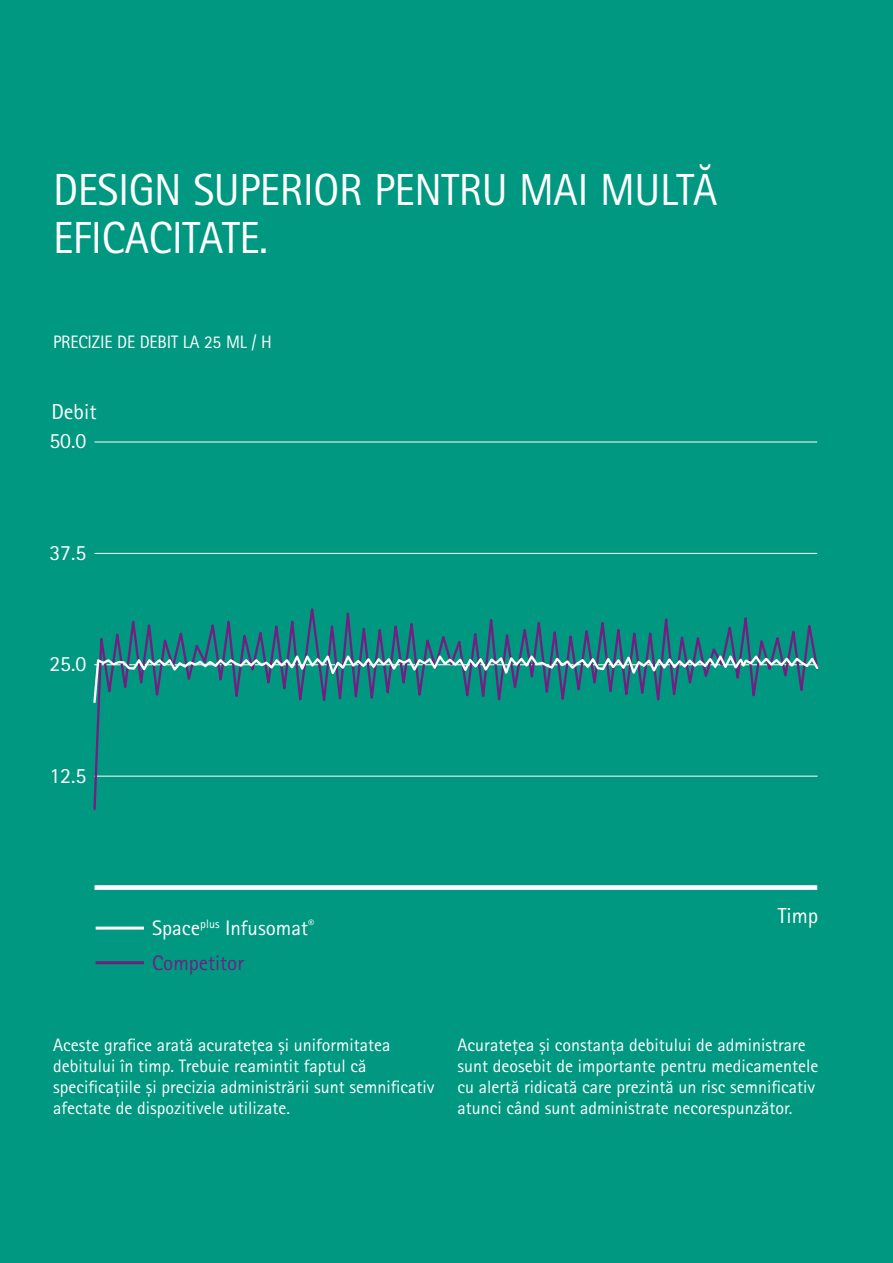
<style>
.page{position:relative;width:893px;height:1263px;background:#fff}
.page>*{position:absolute;margin:0;border:0;box-sizing:border-box;transform-origin:0 0}
.t1{font:45px/48px "Rotis Sans Serif Pro";letter-spacing:-.01em;color:#fff}
.t2{font:21.75px/29.1px "Rotis Sans Serif Pro";color:#fff}
.t3{font:21px/34.7px "Rotis Sans Serif Pro";color:#fff}
.t4{font:18px/21px "Rotis Sans Serif Pro";color:#fff}
.s1{color:#712082}
</style>
<div class="page">
<div style="left:1px;top:0;width:892px;height:1263px;background:#009881"></div>
<hr style="left:95px;top:553px;width:722px;height:1px;background:#fff">
<hr style="left:95px;top:442px;width:722px;height:1px;background:#fff">
<div style="left:95px;top:885px;width:722px;height:5px;background:#fff"></div>
<svg style="left:93px;top:608px;width:725px;height:202px"></svg>
<svg style="left:93px;top:651px;width:726px;height:53px"></svg>
<hr style="left:96px;top:926px;width:48px;height:3px;background:#fff">
<hr style="left:96px;top:961px;width:48px;height:3px;background:#712082">
<h1 class="t1" style="left:53px;top:166px;width:666px">DESIGN SUPERIOR PENTRU MAI MULTĂ<br>EFICACITATE.</h1>
<p class="t4" style="left:53px;top:331px;width:220px">PRECIZIE DE DEBIT LA 25 ML / H</p>
<p class="t2" style="left:49px;top:397px;width:49px">Debit<br>50.0</p>
<p class="t2" style="left:49px;top:538px;width:39px">37.5</p>
<p class="t2" style="left:49px;top:649px;width:39px">25.0</p>
<p class="t2" style="left:49px;top:761px;width:39px">12.5</p>
<p class="t3" style="left:152px;top:911px;width:164px">Space<sup>plus</sup> Infusomat<sup>®<br></sup><span class="s1">Competitor</span></p>
<p class="t2" style="left:778px;top:901px;width:42px">Timp</p>
<p class="t4" style="left:53px;top:1035px;width:383px">Aceste grafice arată acuratețea și uniformitatea debitului în timp. Trebuie reamintit faptul că specificațiile și precizia administrării sunt semnificativ afectate de dispozitivele utilizate.</p>
<p class="t4" style="left:458px;top:1035px;width:362px">Acuratețea și constanța debitului de administrare sunt deosebit de importante pentru medicamentele cu alertă ridicată care prezintă un risc semnificativ atunci când sunt administrate necorespunzător.</p>
</div>
